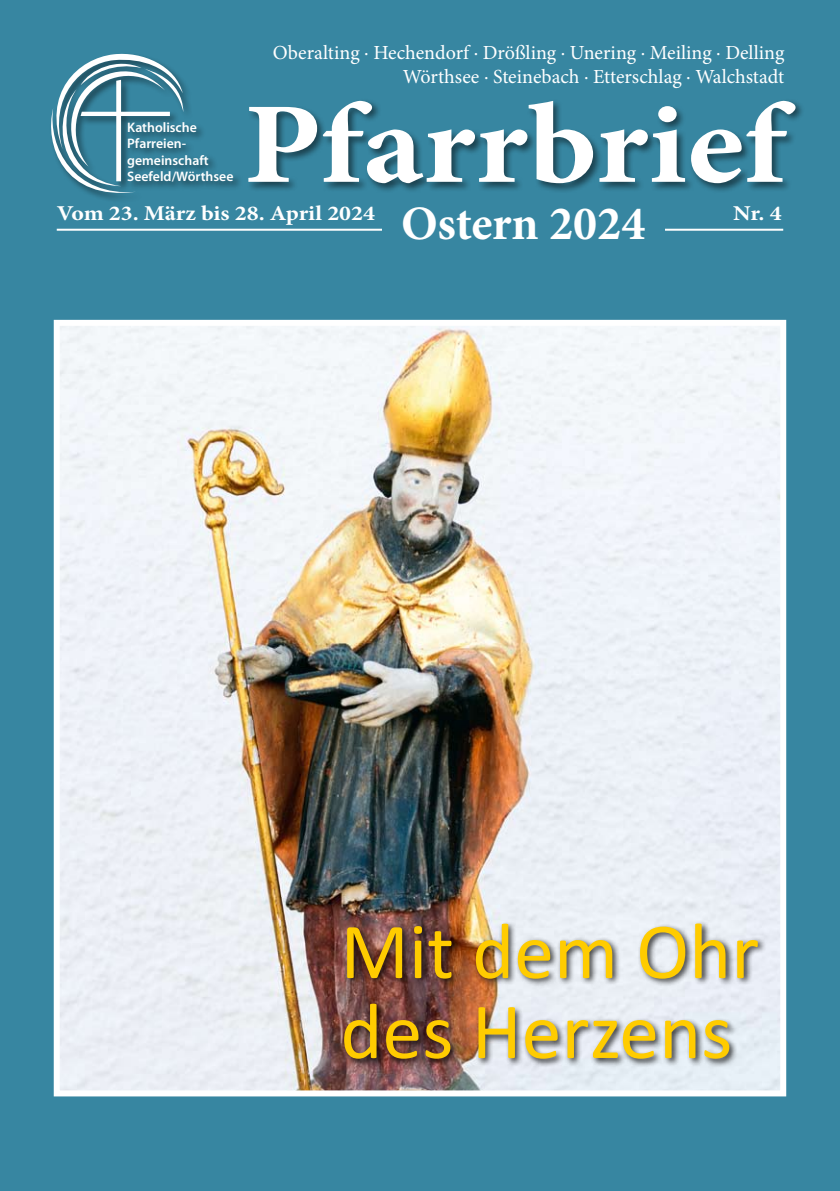
<style>
.page{position:relative;width:840px;height:1191px;background:#fff}
.page>*{position:absolute;margin:0;border:0;box-sizing:border-box;transform-origin:0 0}
.t1{font:700 115.2px "Minion Pro";color:#fff;scale:1.13 1}
.t2{font:80px/80px "Calibri";color:#fc0}
.t3{font:700 48px "Minion Pro";color:#fff}
.t4{font:700 21.2px "Minion Pro";color:#fff;scale:1.12 1}
.t5{font:20px/24px "Minion Pro";color:#fff;text-align:right}
.t6{font:600 13.8px/16.6px "Myriad Pro";color:#fff}
</style>
<div class="page">
<div style="left:0;top:0;width:839px;height:1191px;background:#3786a1"></div>
<img style="left:61px;top:327px;width:717px;height:762px">
<div style="left:54px;top:320px;width:731px;height:776px;border:6px solid #fff"></div>
<div style="left:49px;top:52px;width:211px;height:159px;background:#000;opacity:.5"></div>
<svg style="left:51px;top:54px;width:132px;height:139px"></svg>
<div style="left:246px;top:98px;width:593px;height:178px;background:#000;opacity:.5"></div>
<hr style="left:57px;top:229px;width:725px;height:2px;background:#fff">
<div style="left:341px;top:920px;width:498px;height:251px;background:#000;opacity:.75"></div>
<div style="left:382px;top:204px;width:282px;height:47px;background:#3786a1"></div>
<p class="t5" style="left:273px;top:41px;width:512px">Oberalting . Hechendorf . Drößling . Unering . Meiling . Delling<br>Wörthsee . Steinebach . Etterschlag . Walchstadt</p>
<h1 class="t1" style="left:243px;top:64px;width:481px">Pfarrbrief</h1>
<p class="t4" style="left:57px;top:198px;width:285px">Vom 23. März bis 28. April 2024</p>
<p class="t4" style="left:732px;top:198px;width:45px">Nr. 4</p>
<p class="t6" style="left:127px;top:118px;width:108px">Katholische<br>Pfarreien&shy;gemeinschaft<br>Seefeld/Wörthsee</p>
<h3 class="t3" style="left:401px;top:190px;width:245px">Ostern 2024</h3>
<h2 class="t2" style="left:340px;top:907px;width:420px">Mit dem Ohr des Herzens</h2>
</div>
